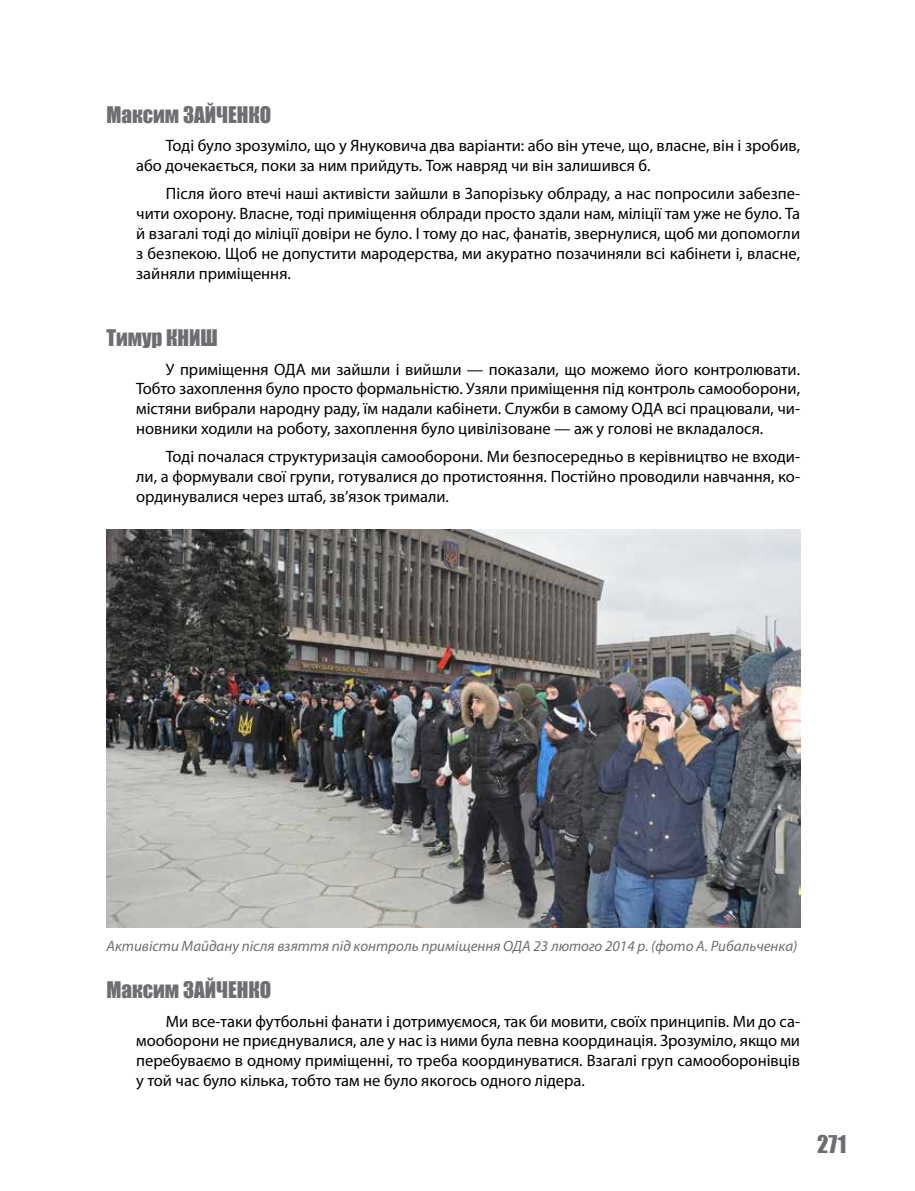
<style>
.page{position:relative;width:915px;height:1191px;background:#fff}
.page>*{position:absolute;margin:0;border:0;box-sizing:border-box;transform-origin:0 0}
.t1{font:22.5px "Impact";color:#6d6e71}
.t2{font:21px "Impact";color:#6d6e71}
.t3{font:16.5px/19.8px "Myriad Pro";color:#000;text-align:justify}
.t4{font:italic 15px "Myriad Pro";color:#6d6e71}
</style>
<div class="page">
<img style="left:106px;top:529px;width:694px;height:398px">
<p class="t2" style="left:106px;top:98px;width:166px">Максим ЗАЙЧЕНКО</p>
<p class="t3" style="left:136px;top:136px;width:665px;text-indent:30px">Тоді було зрозуміло, що у Януковича два варіанти: або він утече, що, власне, він і зробив, або дочекається, поки за ним прийдуть. Тож навряд чи він залишився б.</p>
<p class="t3" style="left:136px;top:184px;width:665px;text-indent:30px">Після його втечі наші активісти зайшли в Запорізьку облраду, а нас попросили забезпе&shy;чити охорону. Власне, тоді приміщення облради просто здали нам, міліції там уже не було. Та й взагалі тоді до міліції довіри не було. І тому до нас, фанатів, звернулися, щоб ми допомогли з безпекою. Щоб не допустити мародерства, ми акуратно позачиняли всі кабінети і, власне, зайняли приміщення.</p>
<p class="t2" style="left:106px;top:322px;width:113px">Тимур КНИШ</p>
<p class="t3" style="left:136px;top:359px;width:665px;text-indent:30px">У приміщення ОДА ми зайшли і вийшли — показали, що можемо його контролювати.<br>Тобто захоплення було просто формальністю. Узяли приміщення під контроль самооборони, містяни вибрали народну раду, їм надали кабінети. Служби в самому ОДА всі працювали, чи&shy;новники ходили на роботу, захоплення було цивілізоване — аж у голові не вкладалося.</p>
<p class="t3" style="left:136px;top:447px;width:665px;text-indent:30px">Тоді почалася структуризація самооборони. Ми безпосередньо в керівництво не входи&shy;ли, а формували свої групи, готувалися до протистояння. Постійно проводили навчання, ко&shy;ординувалися через штаб, зв’язок тримали.</p>
<p class="t4" style="left:106px;top:937px;width:692px">Активісти Майдану після взяття під контроль приміщення ОДА 23 лютого 2014 р. (фото А. Рибальченка)</p>
<p class="t2" style="left:106px;top:973px;width:166px">Максим ЗАЙЧЕНКО</p>
<p class="t3" style="left:136px;top:1011px;width:665px;text-indent:30px">Ми все-таки футбольні фанати і дотримуємося, так би мовити, своїх принципів. Ми до са&shy;мооборони не приєднувалися, але у нас із ними була певна координація. Зрозуміло, якщо ми перебуваємо в одному приміщенні, то треба координуватися. Взагалі груп самооборонівців у той час було кілька, тобто там не було якогось одного лідера.</p>
<h1 class="t1" style="left:816px;top:1127px;width:31px">271</h1>
</div>
